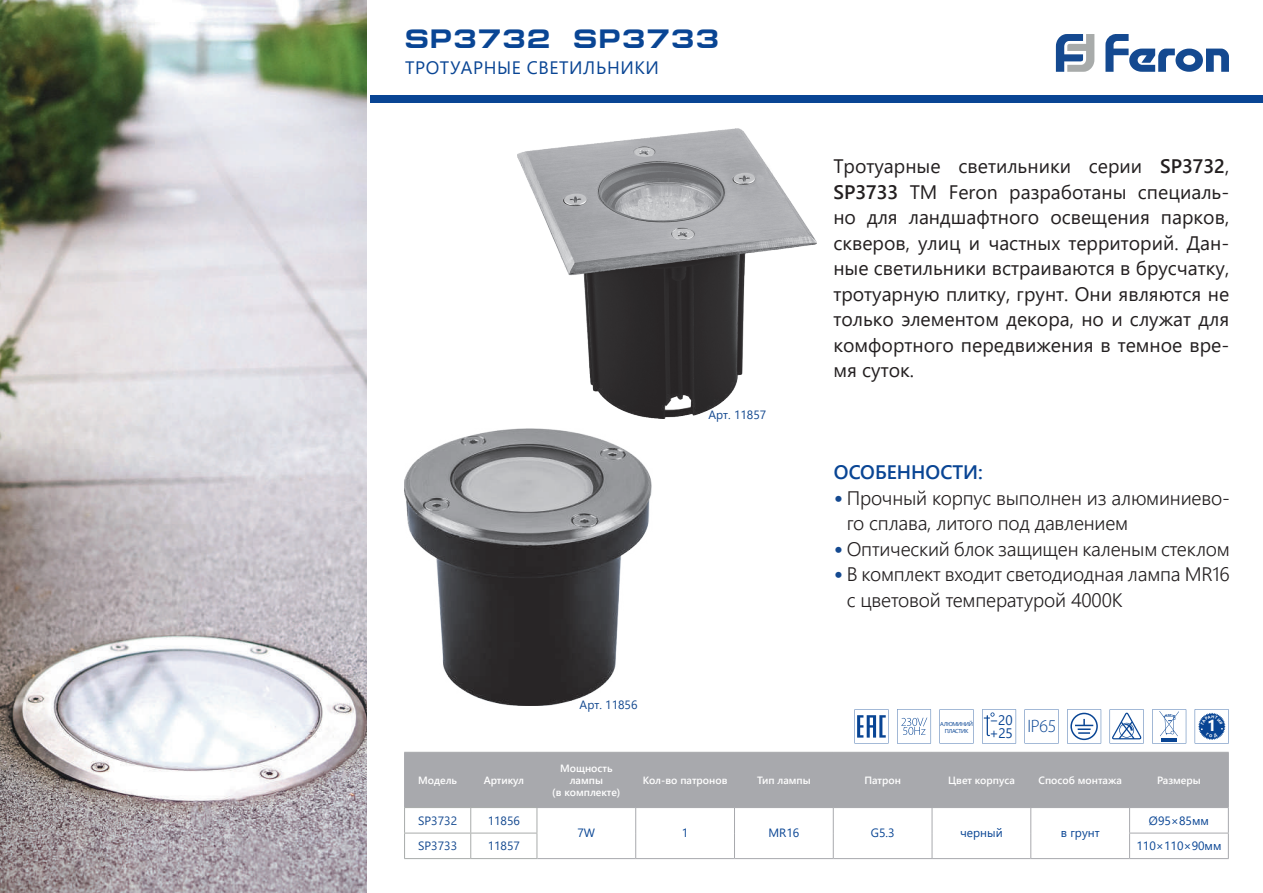
<style>
.page{position:relative;width:1263px;height:893px;background:#fff}
.page>*{position:absolute;margin:0;border:0;box-sizing:border-box;transform-origin:0 0}
.t1{font:700 27px "Europe Ext";letter-spacing:.045em;color:#094594}
.t2{font:19.5px/25.5px "Segoe UI";color:#231f20;text-align:justify}
.t3{font:300 19.5px/25.5px "Segoe UI";letter-spacing:-.01em;color:#231f20}
.t4{font:600 19.5px "Segoe UI";color:#094594}
.t5{font:18px "Segoe UI";letter-spacing:.035em;color:#094594}
.t6{font:300 18px "Myriad Pro";color:#094594}
.t7{font:700 15.75px "Segoe UI";color:#fff}
.t8{font:13.8px/12.9px "Segoe UI";color:#094594}
.t9{font:12px "Segoe UI";color:#094594}
.t10{font:12px "Segoe UI";color:#144990}
.t11{font:600 10.5px/12px "Segoe UI";color:#fff;text-align:center}
.t12{font:5.7px/6.9px "Segoe UI";letter-spacing:-.07em;color:#094594;text-align:center}
.s1{font-weight:600}
.s2{font-weight:700;font-size:22.5px;color:#144990}
</style>
<div class="page">
<svg style="left:1056px;top:34px;width:38px;height:38px"></svg>
<svg style="left:1105px;top:34px;width:124px;height:38px"></svg>
<div style="left:371px;top:95px;width:892px;height:7px;background:#094594"></div>
<div style="left:405px;top:753px;width:823px;height:54px;background:#a8a9ad"></div>
<hr style="left:404px;top:752px;width:67px;height:1px;background:#a8a9ad">
<hr style="left:404px;top:753px;width:1px;height:54px;background:#a8a9ad">
<hr style="left:471px;top:752px;width:66px;height:1px;background:#a8a9ad">
<hr style="left:470px;top:753px;width:1px;height:54px;background:#a8a9ad">
<hr style="left:537px;top:752px;width:99px;height:1px;background:#a8a9ad">
<hr style="left:537px;top:753px;width:1px;height:54px;background:#a8a9ad">
<hr style="left:636px;top:752px;width:98px;height:1px;background:#a8a9ad">
<hr style="left:635px;top:753px;width:1px;height:54px;background:#a8a9ad">
<hr style="left:734px;top:752px;width:99px;height:1px;background:#a8a9ad">
<hr style="left:734px;top:753px;width:1px;height:54px;background:#a8a9ad">
<hr style="left:833px;top:752px;width:99px;height:1px;background:#a8a9ad">
<hr style="left:833px;top:753px;width:1px;height:54px;background:#a8a9ad">
<hr style="left:932px;top:752px;width:99px;height:1px;background:#a8a9ad">
<hr style="left:932px;top:753px;width:1px;height:54px;background:#a8a9ad">
<hr style="left:1031px;top:752px;width:98px;height:1px;background:#a8a9ad">
<hr style="left:1030px;top:753px;width:1px;height:54px;background:#a8a9ad">
<hr style="left:1129px;top:752px;width:100px;height:1px;background:#a8a9ad">
<hr style="left:1129px;top:753px;width:1px;height:54px;background:#a8a9ad">
<hr style="left:1228px;top:753px;width:1px;height:54px;background:#a8a9ad">
<hr style="left:404px;top:807px;width:67px;height:1px;background:#a8abaa">
<hr style="left:471px;top:807px;width:66px;height:1px;background:#a8abaa">
<hr style="left:404px;top:833px;width:67px;height:1px;background:#a8abaa">
<svg style="left:404px;top:808px;width:1px;height:50px"></svg>
<hr style="left:471px;top:833px;width:66px;height:1px;background:#a8abaa">
<svg style="left:470px;top:808px;width:1px;height:50px"></svg>
<svg style="left:537px;top:808px;width:1px;height:50px"></svg>
<hr style="left:404px;top:858px;width:67px;height:1px;background:#a8abaa">
<hr style="left:471px;top:858px;width:66px;height:1px;background:#a8abaa">
<hr style="left:537px;top:807px;width:99px;height:1px;background:#a8a9ad">
<hr style="left:636px;top:807px;width:98px;height:1px;background:#a8a9ad">
<hr style="left:734px;top:807px;width:99px;height:1px;background:#a8a9ad">
<hr style="left:833px;top:807px;width:99px;height:1px;background:#a8a9ad">
<hr style="left:932px;top:807px;width:99px;height:1px;background:#a8a9ad">
<hr style="left:1031px;top:807px;width:98px;height:1px;background:#a8a9ad">
<hr style="left:1129px;top:807px;width:99px;height:1px;background:#a8a9ad">
<hr style="left:834px;top:858px;width:98px;height:1px;background:#a8a9ad">
<hr style="left:932px;top:858px;width:98px;height:1px;background:#a8a9ad">
<svg style="left:635px;top:808px;width:1px;height:50px"></svg>
<svg style="left:734px;top:808px;width:1px;height:50px"></svg>
<svg style="left:833px;top:808px;width:1px;height:50px"></svg>
<svg style="left:932px;top:808px;width:1px;height:50px"></svg>
<svg style="left:1030px;top:808px;width:1px;height:50px"></svg>
<hr style="left:1129px;top:833px;width:100px;height:1px;background:#a8a9ad">
<svg style="left:1129px;top:808px;width:1px;height:50px"></svg>
<svg style="left:1228px;top:807px;width:1px;height:51px"></svg>
<hr style="left:537px;top:858px;width:99px;height:1px;background:#a8a9ad">
<hr style="left:636px;top:858px;width:98px;height:1px;background:#a8a9ad">
<hr style="left:734px;top:858px;width:100px;height:1px;background:#a8a9ad">
<hr style="left:1030px;top:858px;width:99px;height:1px;background:#a8a9ad">
<hr style="left:1129px;top:858px;width:100px;height:1px;background:#a8a9ad">
<svg style="left:1110px;top:709px;width:34px;height:34px"></svg>
<svg style="left:1067px;top:709px;width:34px;height:34px"></svg>
<svg style="left:854px;top:709px;width:34px;height:34px"></svg>
<svg style="left:1152px;top:709px;width:34px;height:34px"></svg>
<svg style="left:1024px;top:709px;width:34px;height:34px"></svg>
<svg style="left:939px;top:709px;width:34px;height:34px"></svg>
<svg style="left:982px;top:709px;width:34px;height:34px"></svg>
<svg style="left:897px;top:709px;width:34px;height:34px"></svg>
<img style="left:404px;top:428px;width:248px;height:278px">
<img style="left:517px;top:128px;width:300px;height:290px">
<img style="left:0;top:0;width:367px;height:893px">
<svg style="left:1195px;top:709px;width:34px;height:34px"></svg>
<h1 class="t1" style="left:405px;top:24px;width:316px">SP3732 SP3733</h1>
<p class="t5" style="left:405px;top:51px;width:256px">ТРОТУАРНЫЕ СВЕТИЛЬНИКИ</p>
<p class="t10" style="left:708px;top:403px;width:59px">Арт. 11857</p>
<p class="t10" style="left:580px;top:694px;width:59px">Арт. 11856</p>
<p class="t2" style="left:833px;top:152px;width:397px">Тротуарные светильники серии <span class="s1">SP3732</span>, <span class="s1">SP3733</span> TM Feron разработаны специаль&shy;но для ландшафтного освещения парков, скверов, улиц и частных территорий. Дан&shy;ные светильники встраиваются в брусчатку, тротуарную плитку, грунт. Они являются не только элементом декора, но и служат для комфортного передвижения в темное вре&shy;мя суток.</p>
<p class="t4" style="left:834px;top:454px;width:150px">ОСОБЕННОСТИ:</p>
<p class="t3" style="left:847px;top:483px;width:385px;text-indent:-13px"><span class="s2">•</span> Прочный корпус выполнен из алюминиево&shy;го сплава, литого под давлением</p>
<p class="t3" style="left:834px;top:534px;width:397px"><span class="s2">•</span> Оптический блок защищен каленым стеклом</p>
<p class="t3" style="left:847px;top:560px;width:385px;text-indent:-13px"><span class="s2">•</span> В комплект входит светодиодная лампа MR16 с цветовой температурой 4000К</p>
<p class="t12" style="left:940px;top:720px;width:34px">АЛЮМИНИЙ<br>ПЛАСТИК</p>
<p class="t8" style="left:989px;top:712px;width:25px">−20 +25</p>
<p class="t7" style="left:1207px;top:711px;width:11px">1</p>
<p class="t6" style="left:1027px;top:716px;width:30px">IP65</p>
<p class="t11" style="left:418px;top:773px;width:40px">Модель</p>
<p class="t11" style="left:484px;top:773px;width:42px">Артикул</p>
<p class="t10" style="left:418px;top:809px;width:40px">SP3732</p>
<p class="t10" style="left:488px;top:809px;width:34px">11856</p>
<p class="t11" style="left:552px;top:761px;width:70px">Мощность лампы<br>(в комплекте)</p>
<p class="t11" style="left:643px;top:773px;width:86px">Кол-во патронов</p>
<p class="t11" style="left:757px;top:773px;width:55px">Тип лампы</p>
<p class="t11" style="left:864px;top:773px;width:38px">Патрон</p>
<p class="t11" style="left:948px;top:773px;width:68px">Цвет корпуса</p>
<p class="t11" style="left:1038px;top:773px;width:85px">Способ монтажа</p>
<p class="t11" style="left:1157px;top:773px;width:45px">Размеры</p>
<p class="t9" style="left:1149px;top:809px;width:61px">Ø95×85мм</p>
<p class="t9" style="left:577px;top:822px;width:19px">7W</p>
<p class="t9" style="left:682px;top:822px;width:8px">1</p>
<p class="t9" style="left:768px;top:822px;width:32px">MR16</p>
<p class="t9" style="left:871px;top:822px;width:25px">G5.3</p>
<p class="t9" style="left:960px;top:822px;width:44px">черный</p>
<p class="t9" style="left:1061px;top:822px;width:40px">в грунт</p>
<p class="t10" style="left:418px;top:835px;width:40px">SP3733</p>
<p class="t10" style="left:488px;top:835px;width:34px">11857</p>
<p class="t9" style="left:1136px;top:835px;width:87px">110×110×90мм</p>
</div>
